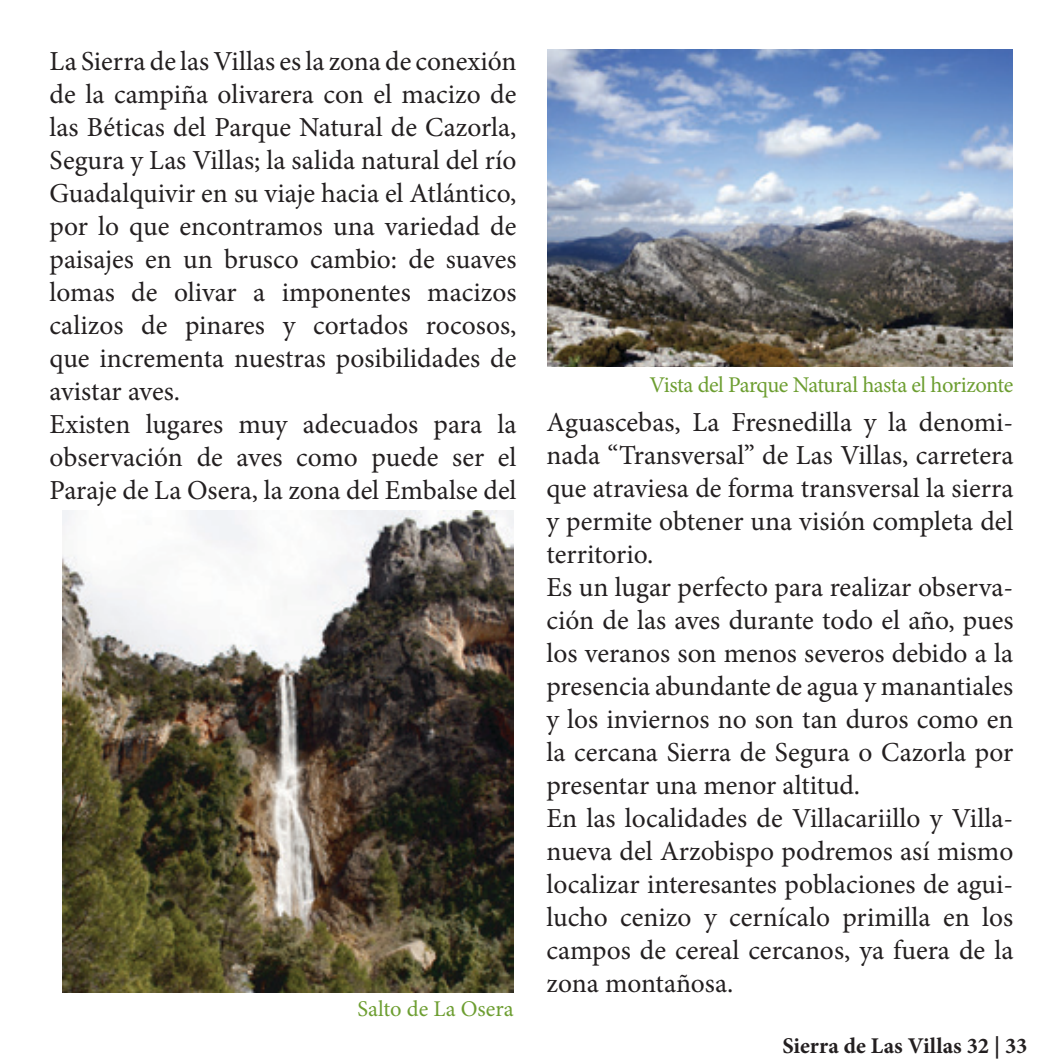
<style>
.page{position:relative;width:1063px;height:1063px;background:#fff}
.page>*{position:absolute;margin:0;border:0;box-sizing:border-box;transform-origin:0 0}
.t1{font:27.5px/33px "Minion Pro";color:#231f20}
.t2{font:22.5px "Minion Pro";letter-spacing:-.02em;color:#6d9e31}
.t3{font:700 22.5px "Minion Pro";color:#231f20}
.t4{font:22.5px "Minion Pro";color:#6d9e31}
</style>
<div class="page">
<img style="left:547px;top:50px;width:466px;height:317px">
<img style="left:63px;top:510px;width:451px;height:482px">
<p class="t1" style="left:50px;top:44px;width:468px">La Sierra de las Villas es la zona de conexión de la campiña olivarera con el macizo de las Béticas del Parque Natural de Cazorla, Segura y Las Villas; la salida natural del río Guadalquivir en su viaje hacia el Atlántico, por lo que encontramos una variedad de paisajes en un brusco cambio: de suaves lomas de olivar a imponentes macizos calizos de pinares y cortados rocosos, que incrementa nuestras posibilidades de avistar aves.<br>Existen lugares muy adecuados para la observación de aves como puede ser el Paraje de La Osera, la zona del Embalse del</p>
<p class="t4" style="left:358px;top:993px;width:158px">Salto de La Osera</p>
<p class="t2" style="left:650px;top:370px;width:365px">Vista del Parque Natural hasta el horizonte</p>
<p class="t1" style="left:547px;top:406px;width:468px">Aguascebas, La Fresnedilla y la denomi&shy;nada “Transversal” de Las Villas, carretera que atraviesa de forma transversal la sierra y permite obtener una visión completa del territorio.<br>Es un lugar perfecto para realizar observa&shy;ción de las aves durante todo el año, pues los veranos son menos severos debido a la presencia abundante de agua y manantiales y los inviernos no son tan duros como en la cercana Sierra de Segura o Cazorla por presentar una menor altitud.<br>En las localidades de Villacariillo y Villa&shy;nueva del Arzobispo podremos así mismo localizar interesantes poblaciones de agui&shy;lucho cenizo y cernícalo primilla en los campos de cereal cercanos, ya fuera de la zona montañosa.</p>
<p class="t3" style="left:782px;top:1030px;width:247px">Sierra de Las Villas 32 | 33</p>
</div>
